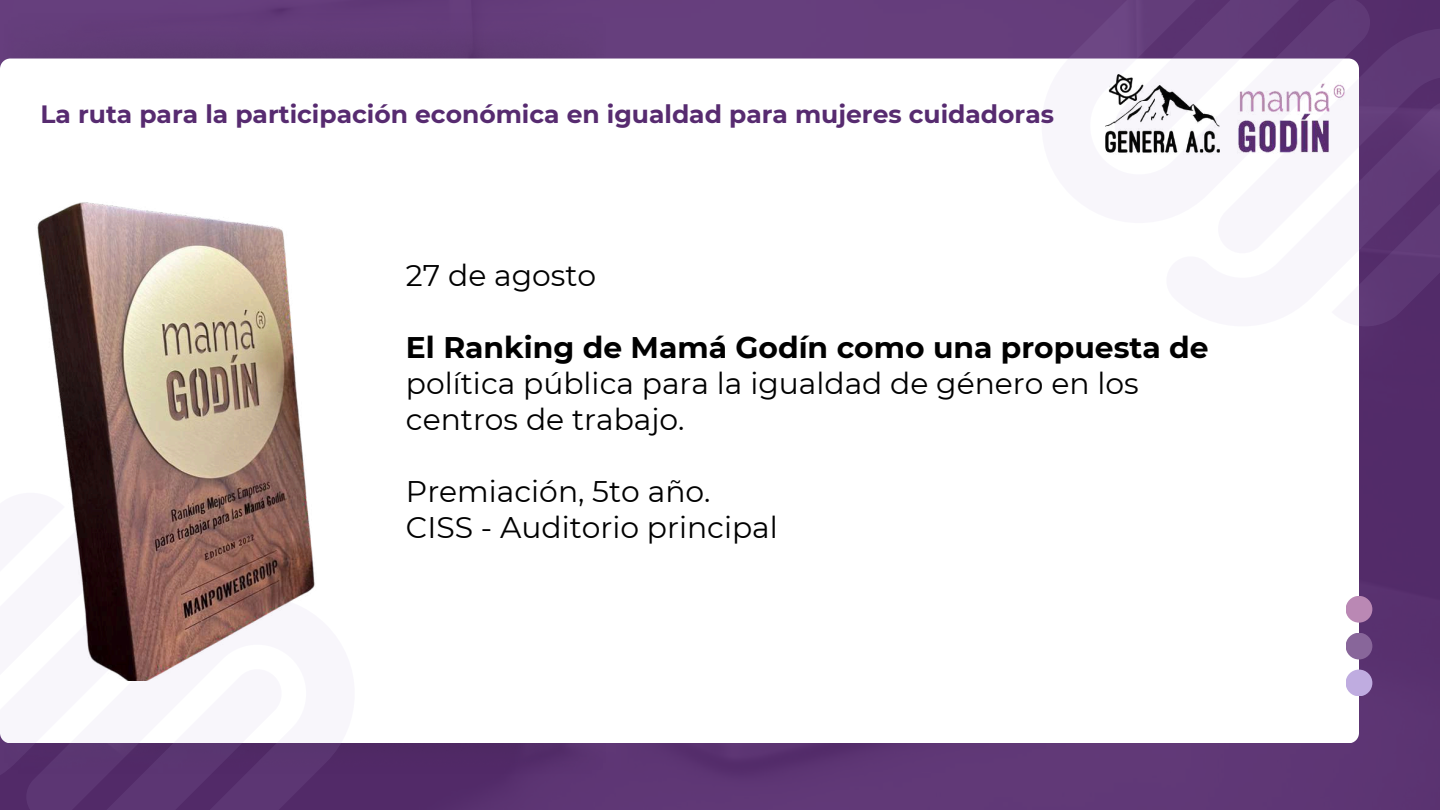
<style>
.page{position:relative;width:1440px;height:810px;background:#fff}
.page>*{position:absolute;margin:0;border:0;box-sizing:border-box;transform-origin:0 0}
.t1{font:29.8px/36px "Montserrat";color:#000}
.t2{font:700 29.8px "Montserrat";color:#000}
.t3{font:700 25px "Montserrat";color:#572b70}
</style>
<div class="page">
<img style="left:1px;top:0;width:1439px;height:810px">
<img style="left:355px;top:743px;width:255px;height:32px">
<div style="left:0;top:12px;width:610px;height:54px;background:#633c79"></div>
<div style="left:0;top:59px;width:1359px;height:684px;background:#fff;border-radius:10px"></div>
<svg style="left:0;top:680px;width:355px;height:130px"></svg>
<svg style="left:1042px;top:0;width:398px;height:327px"></svg>
<div style="left:1346px;top:670px;width:26px;height:26px;background:#bface0;border-radius:50%"></div>
<div style="left:1346px;top:633px;width:26px;height:26px;background:#88669a;border-radius:50%"></div>
<div style="left:1346px;top:596px;width:26px;height:27px;background:#ba88b4;border-radius:50%"></div>
<img style="left:1233px;top:81px;width:112px;height:75px">
<img style="left:1105px;top:74px;width:114px;height:82px">
<img style="left:37px;top:202px;width:278px;height:478px">
<p class="t3" style="left:40px;top:98px;width:1015px">La ruta para la participación económica en igualdad para mujeres cuidadoras</p>
<p class="t1" style="left:406px;top:258px;width:192px">27 de agosto</p>
<p class="t2" style="left:406px;top:329px;width:804px">El Ranking de Mamá Godín como una propuesta de</p>
<p class="t1" style="left:406px;top:366px;width:734px">política pública para la igualdad de género en los centros de trabajo.</p>
<p class="t1" style="left:406px;top:474px;width:373px">Premiación, 5to año.<br>CISS - Auditorio principal</p>
</div>
